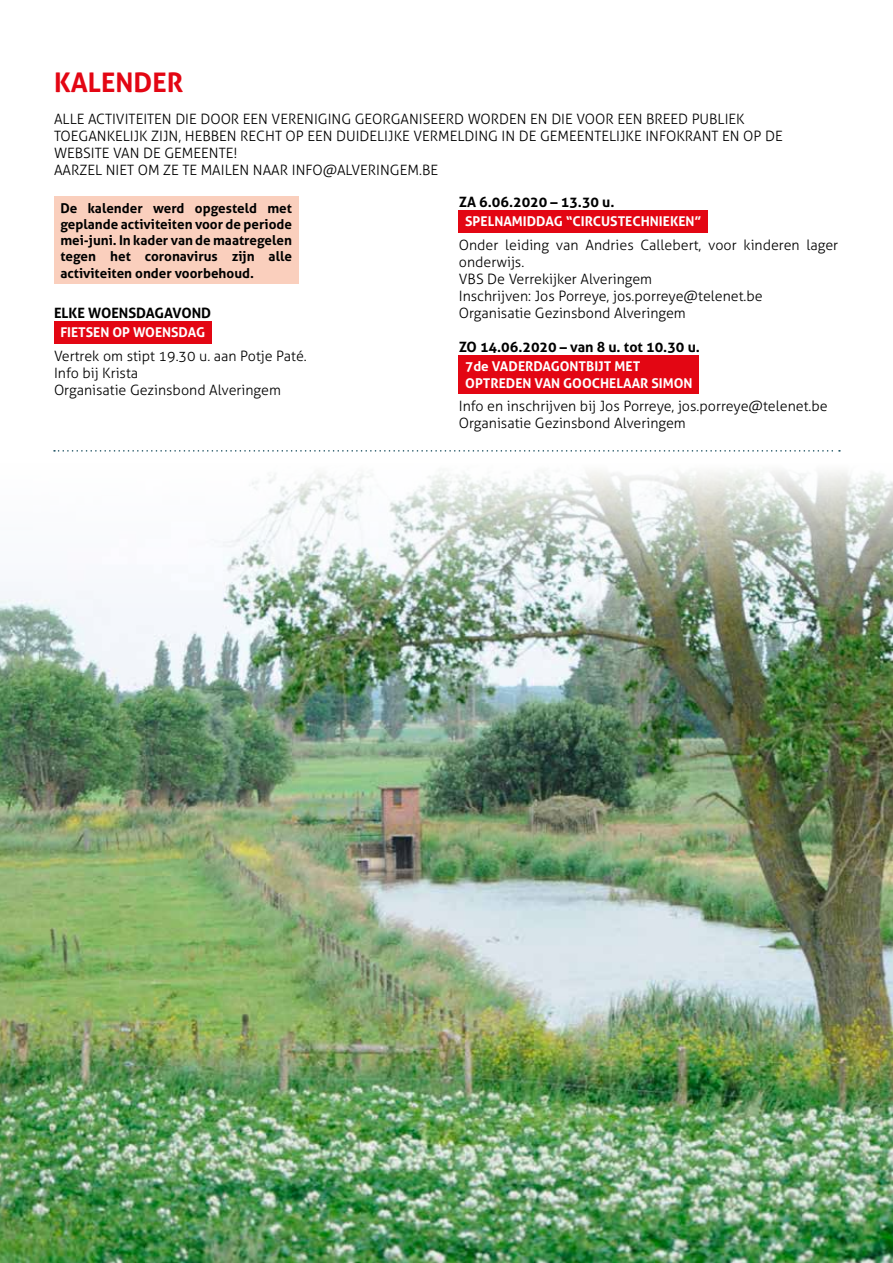
<style>
.page{position:relative;width:893px;height:1263px;background:#fff}
.page>*{position:absolute;margin:0;border:0;box-sizing:border-box;transform-origin:0 0}
.t1{font:700 27px "Aller";color:#e30613}
.t2{font:300 14.25px/17.1px "Aller";color:#000}
.t3{font:700 14.25px "Aller";color:#000}
.t4{font:700 13.5px/16.2px "Aller";color:#000;text-align:justify}
.t5{font:700 13.5px/16.2px "Aller";color:#fff}
</style>
<div class="page">
<img style="left:0;top:470px;width:893px;height:793px">
<div style="left:54px;top:197px;width:244px;height:87px;background:#facfbd"></div>
<div style="left:54px;top:321px;width:157px;height:23px;background:#e30613"></div>
<div style="left:459px;top:210px;width:249px;height:23px;background:#e30613"></div>
<div style="left:459px;top:355px;width:240px;height:39px;background:#e30613"></div>
<svg style="left:54px;top:450px;width:786px;height:2px"></svg>
<h1 class="t1" style="left:54px;top:66px;width:131px">KALENDER</h1>
<p class="t2" style="left:54px;top:110px;width:730px">ALLE ACTIVITEITEN DIE DOOR EEN VERENIGING GEORGANISEERD WORDEN EN DIE VOOR EEN BREED PUBLIEK TOEGANKELIJK ZIJN, HEBBEN RECHT OP EEN DUIDELIJKE VERMELDING IN DE GEMEENTELIJKE INFOKRANT EN OP DE WEBSITE VAN DE GEMEENTE!<br>AARZEL NIET OM ZE TE MAILEN NAAR INFO@ALVERINGEM.BE</p>
<p class="t4" style="left:60px;top:200px;width:233px">De kalender werd opgesteld met geplande activiteiten voor de periode mei-juni. In kader van de maatregelen tegen het coronavirus zijn alle activiteiten onder voorbehoud.</p>
<p class="t3" style="left:54px;top:304px;width:159px">ELKE WOENSDAGAVOND</p>
<p class="t5" style="left:60px;top:324px;width:146px">FIETSEN OP WOENSDAG</p>
<p class="t2" style="left:54px;top:347px;width:254px">Vertrek om stipt 19.30 u. aan Potje Paté.<br>Info bij Krista<br>Organisatie Gezinsbond Alveringem</p>
<p class="t3" style="left:459px;top:193px;width:155px">ZA 6.06.2020 – 13.30 u.</p>
<p class="t5" style="left:465px;top:213px;width:238px">SPELNAMIDDAG “CIRCUSTECHNIEKEN”</p>
<p class="t2" style="left:459px;top:236px;width:381px">Onder leiding van Andries Callebert, voor kinderen lager onderwijs.<br>VBS De Verrekijker Alveringem<br>Inschrijven: Jos Porreye, jos.porreye@telenet.be Organisatie Gezinsbond Alveringem</p>
<p class="t3" style="left:459px;top:338px;width:241px">ZO 14.06.2020 – van 8 u. tot 10.30 u.</p>
<p class="t5" style="left:465px;top:358px;width:229px">7de VADERDAGONTBIJT MET<br>OPTREDEN VAN GOOCHELAAR SIMON</p>
<p class="t2" style="left:459px;top:398px;width:370px">Info en inschrijven bij Jos Porreye, jos.porreye@telenet.be<br>Organisatie Gezinsbond Alveringem</p>
</div>
